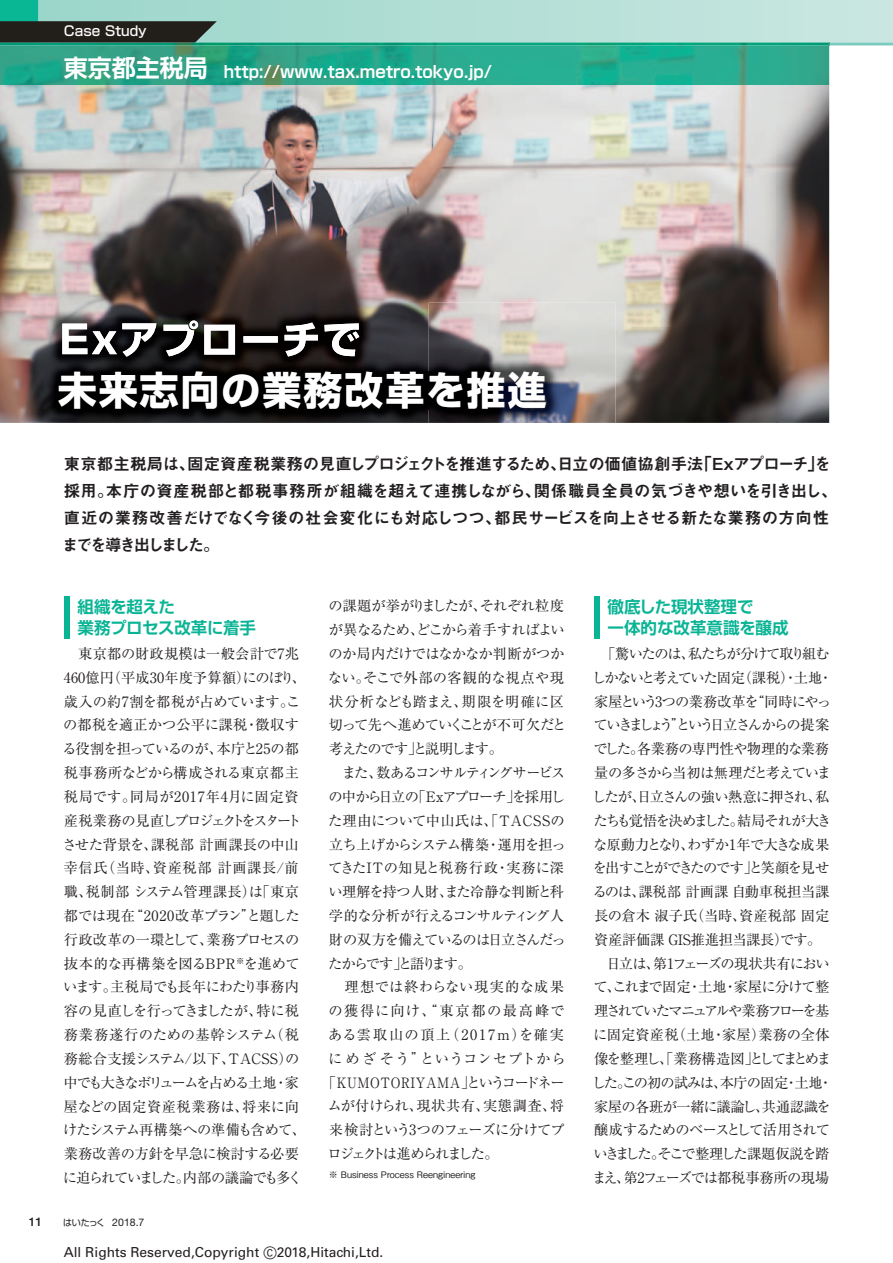
<style>
.page{position:relative;width:893px;height:1263px;background:#fff}
.page>*{position:absolute;margin:0;border:0;box-sizing:border-box;transform-origin:0 0}
.t1{font:39px "Shin Go Pro Bold 90 pv RKSJ H";letter-spacing:.05em;color:#fff}
.t2{font:16.5px/27px "Midashi Go Pro MB31 90 pv RKSJ H";letter-spacing:-.025em;color:#231f20}
.t3{font:16.5px "Shin Go Pro De Bold 90 pv RKSJ H";color:#fff}
.t4{font:16.5px/21px "Shin Go Pro De Bold 90 pv RKSJ H";color:#09b495}
.t5{font:16.5px/21px "Shin Go Pro De Bold 90 pv RKSJ H";letter-spacing:-.025em;color:#09b495}
.t6{font:14.25px/23.9px "Ryumin Pro Regular 90 pv RKSJ H";letter-spacing:-.065em;color:#231f20}
.t7{font:14.25px/23.9px "Ryumin Pro Regular 90 pv RKSJ H";letter-spacing:-.015em;color:#231f20}
.t8{font:14.25px "Ryumin Pro Regular 90 pv RKSJ H";letter-spacing:-.04em;color:#231f20}
.t9{font:14.25px "Ryumin Pro Regular 90 pv RKSJ H";letter-spacing:-.075em;color:#231f20}
.t10{font:14.25px "Ryumin Pro Regular 90 pv RKSJ H";letter-spacing:-.15em;color:#231f20}
.t11{font:14.25px "Ryumin Pro Regular 90 pv RKSJ H";letter-spacing:.045em;color:#231f20}
.t12{font:14.25px "Ryumin Pro Regular 90 pv RKSJ H";letter-spacing:-.1em;color:#231f20}
.t13{font:14.25px "Ryumin Pro Regular 90 pv RKSJ H";letter-spacing:-.12em;color:#231f20}
.t14{font:14.25px "Ryumin Pro Regular 90 pv RKSJ H";letter-spacing:.01em;color:#231f20}
.t15{font:14.25px "Ryumin Pro Regular 90 pv RKSJ H";letter-spacing:-.07em;color:#231f20}
.t16{font:14.25px "Ryumin Pro Regular 90 pv RKSJ H";letter-spacing:.015em;color:#231f20}
.t17{font:14.25px "Ryumin Pro Regular 90 pv RKSJ H";letter-spacing:-.06em;color:#231f20}
.t18{font:14.25px "Ryumin Pro Regular 90 pv RKSJ H";letter-spacing:.12em;color:#231f20}
.t19{font:14.25px "Ryumin Pro Regular 90 pv RKSJ H";letter-spacing:.035em;color:#231f20}
.t20{font:14.25px "Ryumin Pro Regular 90 pv RKSJ H";letter-spacing:.02em;color:#231f20}
.t21{font:14.25px "Ryumin Pro Regular 90 pv RKSJ H";color:#231f20}
.t22{font:14.25px "Ryumin Pro Regular 90 pv RKSJ H";letter-spacing:.04em;color:#231f20}
.t23{font:14.25px "Ryumin Pro Regular 90 pv RKSJ H";letter-spacing:.095em;color:#231f20}
.t24{font:14.25px "Ryumin Pro Regular 90 pv RKSJ H";letter-spacing:.06em;color:#231f20}
.t25{font:14.25px "Ryumin Pro Regular 90 pv RKSJ H";letter-spacing:-.105em;color:#231f20}
.t26{font:13.8px "Univers";color:#231f20}
.t27{font:13.5px "Shin Go Pro Medium 90 pv RKSJ H";color:#fff}
.t28{font:500 12px "Helvetica Neue LT Std";color:#231f20}
.t29{font:10.5px "Helvetica Neue LT Std";color:#231f20}
.t30{font:9px "Gothic BBB Pro Medium 90 pv RKSJ H";color:#231f20}
.s1{font-size:24px}
.s2{font-family:"Shin Go Pro Regular 90 pv RKSJ H";font-size:9px}
.s3{font-size:16.95px}
</style>
<div class="page">
<img style="left:0;top:85px;width:250px;height:166px">
<img style="left:250px;top:85px;width:526px;height:195px">
<img style="left:776px;top:85px;width:53px;height:338px">
<img style="left:429px;top:280px;width:348px;height:48px">
<img style="left:615px;top:328px;width:162px;height:95px">
<img style="left:0;top:45px;width:829px;height:40px">
<img style="left:0;top:251px;width:429px;height:172px">
<img style="left:428px;top:303px;width:187px;height:120px">
<img style="left:62px;top:320px;width:297px;height:37px">
<img style="left:58px;top:372px;width:38px;height:37px">
<img style="left:342px;top:372px;width:204px;height:37px">
<img style="left:99px;top:372px;width:243px;height:37px">
<div style="left:64px;top:596px;width:5px;height:43px;background:#09b495"></div>
<div style="left:594px;top:596px;width:5px;height:43px;background:#09b495"></div>
<svg style="left:0;top:0;width:893px;height:45px;background:#98c6bb"></svg>
<p class="t27" style="left:64px;top:26px;width:84px">Case Study</p>
<p class="t3" style="left:64px;top:66px;width:430px"><span class="s1">東京都主税局</span> http://www.tax.metro.tokyo.jp/</p>
<h1 class="t1" style="left:58px;top:376px;width:490px">未来志向の業務改革を推進</h1>
<p class="t2" style="left:62px;top:452px;width:777px">東京都主税局は、固定資産税業務の見直しプロジェクトを推進するため、日立の価値協創手法「Exアプローチ」を採用。本庁の資産税部と都税事務所が組織を超えて連携しながら、関係職員全員の気づきや想いを引き出し、直近の業務改善だけでなく今後の社会変化にも対応しつつ、都民サービスを向上させる新たな業務の方向性までを導き出しました。</p>
<p class="t5" style="left:78px;top:599px;width:180px">組織を超えた<br>業務プロセス改革に着手</p>
<p class="t4" style="left:608px;top:599px;width:182px">徹底した現状整理で<br>一体的な改革意識を醸成</p>
<p class="t8" style="left:328px;top:601px;width:237px">の課題が挙がりましたが、それぞれ粒度</p>
<p class="t6" style="left:329px;top:620px;width:237px">が異なるため、どこから着手すればよい</p>
<p class="t8" style="left:328px;top:648px;width:237px">のか局内だけではなかなか判断がつか</p>
<p class="t20" style="left:328px;top:672px;width:238px">ない。そこで外部の客観的な視点や現</p>
<p class="t21" style="left:329px;top:696px;width:237px">状分析なども踏まえ、期限を明確に区</p>
<p class="t6" style="left:329px;top:715px;width:239px">切って先へ進めていくことが不可欠だと</p>
<p class="t25" style="left:329px;top:743px;width:176px">考えたのです」と説明します。</p>
<p class="t13" style="left:329px;top:767px;width:238px">　また、数あるコンサルティングサービス</p>
<p class="t12" style="left:328px;top:791px;width:238px">の中から日立の「Exアプローチ」を採用し</p>
<p class="t14" style="left:328px;top:815px;width:238px">た理由について中山氏は、「TACSSの</p>
<p class="t15" style="left:329px;top:839px;width:239px">立ち上げからシステム構築・運用を担っ</p>
<p class="t16" style="left:328px;top:863px;width:237px">てきたITの知見と税務行政・実務に深</p>
<p class="t8" style="left:328px;top:886px;width:237px">い理解を持つ人財、また冷静な判断と科</p>
<p class="t17" style="left:329px;top:910px;width:237px">学的な分析が行えるコンサルティング人</p>
<p class="t9" style="left:329px;top:934px;width:239px">財の双方を備えているのは日立さんだっ</p>
<p class="t10" style="left:328px;top:958px;width:145px">たからです」と語ります。</p>
<p class="t22" style="left:329px;top:982px;width:237px">　理想では終わらない現実的な成果</p>
<p class="t23" style="left:328px;top:1005px;width:238px">の獲得に向け、“東京都の最高峰で</p>
<p class="t18" style="left:328px;top:1029px;width:237px">ある雲取山の頂上（2017ｍ）を確実</p>
<p class="t24" style="left:328px;top:1053px;width:239px">にめざそう”というコンセプトから</p>
<p class="t11" style="left:322px;top:1077px;width:245px">「KUMOTORIYAMA」というコードネー</p>
<p class="t19" style="left:328px;top:1101px;width:238px">ムが付けられ、現状共有、実態調査、将</p>
<p class="t9" style="left:329px;top:1124px;width:237px">来検討という3つのフェーズに分けてプ</p>
<p class="t10" style="left:328px;top:1148px;width:173px">ロジェクトは進められました。</p>
<p class="t7" style="left:62px;top:644px;width:245px">　東京都の財政規模は一般会計で7兆<br>460億円（平成30年度予算額）にのぼり、歳入の約7割を都税が占めています。この都税を適正かつ公平に課税・徴収する役割を担っているのが、本庁と25の都税事務所などから構成される東京都主税局です。同局が2017年4月に固定資産税業務の見直しプロジェクトをスタートさせた背景を、課税部 計画課長の中山幸信氏（当時、資産税部 計画課長/前職、税制部 システム管理課長）は「東京都では現在“2020改革プラン”と題した行政改革の一環として、業務プロセスの抜本的な再構築を図るBPR<sup>※</sup>を進めています。主税局でも長年にわたり事務内容の見直しを行ってきましたが、特に税務業務遂行のための基幹システム（税務総合支援システム/以下、TACSS）の中でも大きなボリュームを占める土地・家屋などの固定資産税業務は、将来に向けたシステム再構築への準備も含めて、業務改善の方針を早急に検討する必要に迫られていました。内部の議論でも多く</p>
<p class="t6" style="left:592px;top:644px;width:242px;text-indent:9px">「驚いたのは、私たちが分けて取り組むしかないと考えていた固定（課税）・土地・家屋という3つの業務改革を“同時にやっていきましょう”という日立さんからの提案でした。各業務の専門性や物理的な業務量の多さから当初は無理だと考えていましたが、日立さんの強い熱意に押され、私たちも覚悟を決めました。結局それが大きな原動力となり、わずか1年で大きな成果を出すことができたのです」と笑顔を見せるのは、課税部 計画課 自動車税担当課長の倉木 淑子氏（当時、資産税部 固定資産評価課 GIS推進担当課長）です。　日立は、第1フェーズの現状共有において、これまで固定・土地・家屋に分けて整理されていたマニュアルや業務フローを基に固定資産税（土地・家屋）業務の全体像を整理し、「業務構造図」としてまとめました。この初の試みは、本庁の固定・土地・家屋の各班が一緒に議論し、共通認識を醸成するためのベースとして活用されていきました。そこで整理した課題仮説を踏まえ、第2フェーズでは都税事務所の現場</p>
<p class="t30" style="left:329px;top:1171px;width:148px">※ Business Process Reengineering</p>
<p class="t28" style="left:29px;top:1215px;width:15px">11</p>
<p class="t29" style="left:63px;top:1216px;width:83px"><span class="s2">はいたっく</span> 2018.7</p>
<p class="t26" style="left:64px;top:1247px;width:321px">All Rights Reserved,Copyright <span class="s3">©</span>2018,Hitachi,Ltd.</p>
</div>
